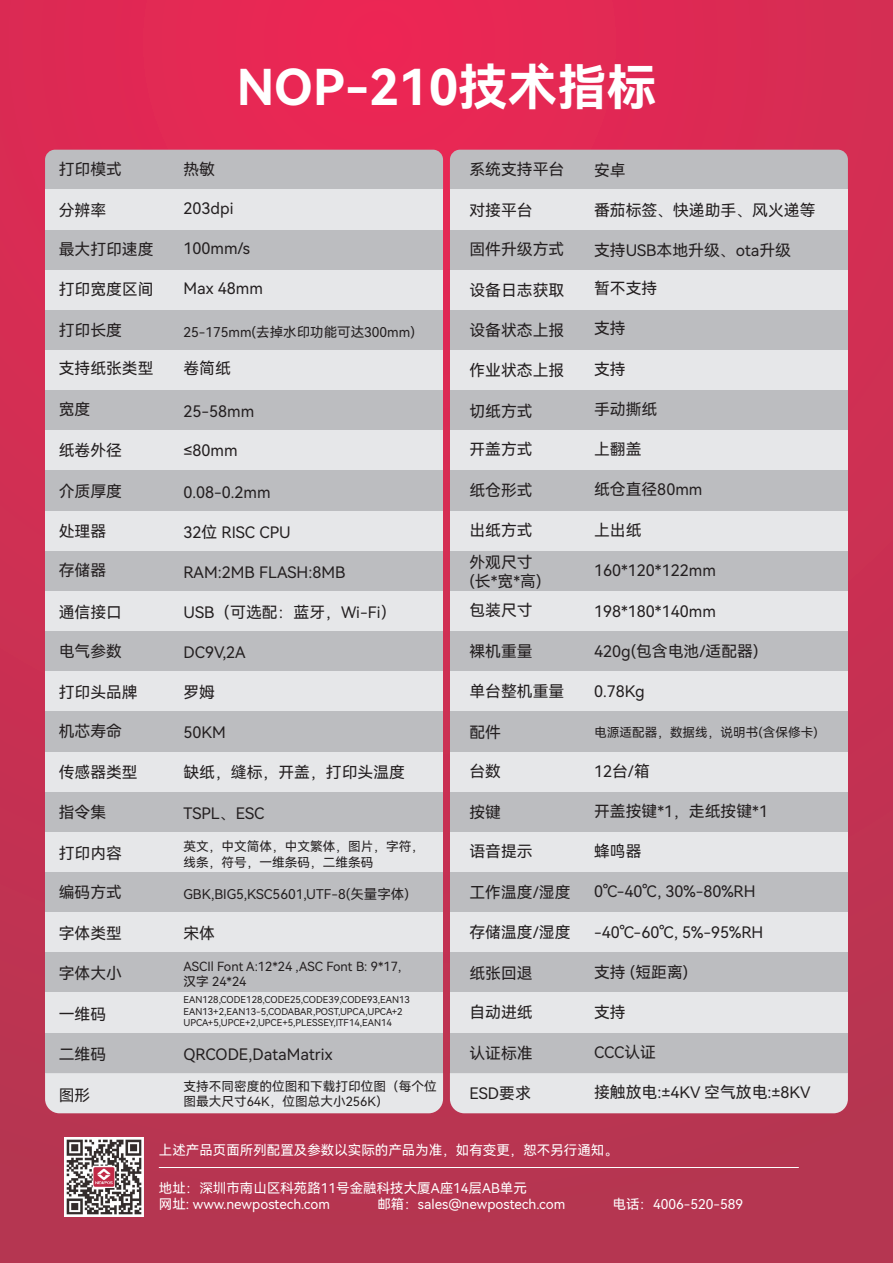
<style>
.page{position:relative;width:893px;height:1263px;background:#fff}
.page>*{position:absolute;margin:0;border:0;box-sizing:border-box;transform-origin:0 0}
.t1{font:49.5px "Harmony OS Sans SC Bold";color:#fff}
.t2{font:15.75px/32.2px "Harmony OS Sans SC";color:#231f20}
.t3{font:13.5px/16.2px "Harmony OS Sans SC";color:#fff}
.t4{font:13.5px "Harmony OS Sans SC";color:#231f20}
.t5{font:12.6px/15.1px "Harmony OS Sans SC";color:#231f20}
.t6{font:9.45px/11.4px "Harmony OS Sans SC";color:#231f20}
</style>
<div class="page">
<div style="left:0;top:0;width:893px;height:1263px;background:linear-gradient(to bottom,#e22954,#b23751)"></div>
<img style="left:65px;top:1138px;width:78px;height:78px">
<hr style="left:159px;top:1167px;width:640px;height:1px;background:#fff">
<div style="left:45px;top:150px;width:398px;height:40px;background:#bcbdc0"></div>
<div style="left:45px;top:190px;width:398px;height:40px;background:#e6e7e9"></div>
<div style="left:45px;top:230px;width:398px;height:40px;background:#bcbdc0"></div>
<div style="left:45px;top:270px;width:398px;height:40px;background:#e6e7e9"></div>
<div style="left:45px;top:310px;width:398px;height:40px;background:#bcbdc0"></div>
<div style="left:45px;top:350px;width:398px;height:41px;background:#e6e7e9"></div>
<div style="left:45px;top:391px;width:398px;height:40px;background:#bcbdc0"></div>
<div style="left:45px;top:431px;width:398px;height:40px;background:#e6e7e9"></div>
<div style="left:45px;top:471px;width:398px;height:40px;background:#bcbdc0"></div>
<div style="left:45px;top:511px;width:398px;height:40px;background:#e6e7e9"></div>
<div style="left:45px;top:551px;width:398px;height:40px;background:#bcbdc0"></div>
<div style="left:45px;top:591px;width:398px;height:40px;background:#e6e7e9"></div>
<div style="left:45px;top:631px;width:398px;height:41px;background:#bcbdc0"></div>
<div style="left:45px;top:672px;width:398px;height:40px;background:#e6e7e9"></div>
<div style="left:45px;top:712px;width:398px;height:40px;background:#bcbdc0"></div>
<div style="left:45px;top:752px;width:398px;height:40px;background:#e6e7e9"></div>
<div style="left:45px;top:792px;width:398px;height:40px;background:#bcbdc0"></div>
<div style="left:45px;top:832px;width:398px;height:40px;background:#e6e7e9"></div>
<div style="left:45px;top:872px;width:398px;height:40px;background:#bcbdc0"></div>
<div style="left:45px;top:912px;width:398px;height:41px;background:#e6e7e9"></div>
<div style="left:45px;top:953px;width:398px;height:40px;background:#bcbdc0"></div>
<div style="left:45px;top:993px;width:398px;height:40px;background:#e6e7e9"></div>
<div style="left:45px;top:1033px;width:398px;height:40px;background:#bcbdc0"></div>
<div style="left:45px;top:1073px;width:398px;height:40px;background:#e6e7e9"></div>
<div style="left:450px;top:150px;width:398px;height:40px;background:#bcbdc0"></div>
<div style="left:450px;top:190px;width:398px;height:40px;background:#e6e7e9"></div>
<div style="left:450px;top:230px;width:398px;height:40px;background:#bcbdc0"></div>
<div style="left:450px;top:270px;width:398px;height:40px;background:#e6e7e9"></div>
<div style="left:450px;top:310px;width:398px;height:40px;background:#bcbdc0"></div>
<div style="left:450px;top:350px;width:398px;height:41px;background:#e6e7e9"></div>
<div style="left:450px;top:391px;width:398px;height:40px;background:#bcbdc0"></div>
<div style="left:450px;top:431px;width:398px;height:40px;background:#e6e7e9"></div>
<div style="left:450px;top:471px;width:398px;height:40px;background:#bcbdc0"></div>
<div style="left:450px;top:511px;width:398px;height:40px;background:#e6e7e9"></div>
<div style="left:450px;top:551px;width:398px;height:40px;background:#bcbdc0"></div>
<div style="left:450px;top:591px;width:398px;height:40px;background:#e6e7e9"></div>
<div style="left:450px;top:631px;width:398px;height:41px;background:#bcbdc0"></div>
<div style="left:450px;top:672px;width:398px;height:40px;background:#e6e7e9"></div>
<div style="left:450px;top:712px;width:398px;height:40px;background:#bcbdc0"></div>
<div style="left:450px;top:752px;width:398px;height:40px;background:#e6e7e9"></div>
<div style="left:450px;top:792px;width:398px;height:40px;background:#bcbdc0"></div>
<div style="left:450px;top:832px;width:398px;height:40px;background:#e6e7e9"></div>
<div style="left:450px;top:872px;width:398px;height:40px;background:#bcbdc0"></div>
<div style="left:450px;top:912px;width:398px;height:41px;background:#e6e7e9"></div>
<div style="left:450px;top:953px;width:398px;height:40px;background:#bcbdc0"></div>
<div style="left:450px;top:993px;width:398px;height:40px;background:#e6e7e9"></div>
<div style="left:450px;top:1033px;width:398px;height:40px;background:#bcbdc0"></div>
<div style="left:450px;top:1073px;width:398px;height:40px;background:#e6e7e9"></div>
<p class="t2" style="left:59px;top:153px;width:65px">打印模式</p>
<p class="t2" style="left:59px;top:193px;width:49px">分辨率</p>
<p class="t2" style="left:59px;top:233px;width:96px">最大打印速度</p>
<p class="t2" style="left:59px;top:273px;width:96px">打印宽度区间</p>
<p class="t2" style="left:59px;top:313px;width:65px">打印长度</p>
<p class="t2" style="left:59px;top:352px;width:96px">支持纸张类型</p>
<p class="t2" style="left:59px;top:393px;width:33px">宽度</p>
<p class="t2" style="left:59px;top:433px;width:65px">纸卷外径</p>
<p class="t2" style="left:59px;top:474px;width:65px">介质厚度</p>
<p class="t2" style="left:59px;top:515px;width:49px">处理器</p>
<p class="t2" style="left:59px;top:553px;width:49px">存储器</p>
<p class="t2" style="left:59px;top:596px;width:65px">通信接口</p>
<p class="t2" style="left:59px;top:635px;width:65px">电气参数</p>
<p class="t2" style="left:59px;top:676px;width:81px">打印头品牌</p>
<p class="t2" style="left:59px;top:715px;width:65px">机芯寿命</p>
<p class="t2" style="left:59px;top:756px;width:81px">传感器类型</p>
<p class="t2" style="left:59px;top:795px;width:49px">指令集</p>
<p class="t2" style="left:59px;top:836px;width:65px">打印内容</p>
<p class="t2" style="left:59px;top:876px;width:65px">编码方式</p>
<p class="t2" style="left:59px;top:917px;width:65px">字体类型</p>
<p class="t2" style="left:59px;top:957px;width:65px">字体大小</p>
<p class="t2" style="left:59px;top:998px;width:49px">一维码</p>
<p class="t2" style="left:59px;top:1037px;width:49px">二维码</p>
<p class="t2" style="left:59px;top:1078px;width:33px">图形</p>
<h1 class="t1" style="left:237px;top:53px;width:421px">NOP-210技术指标</h1>
<p class="t2" style="left:183px;top:153px;width:33px">热敏</p>
<p class="t2" style="left:183px;top:192px;width:52px">203dpi</p>
<p class="t2" style="left:183px;top:232px;width:68px">100mm/s</p>
<p class="t2" style="left:183px;top:272px;width:81px">Max 48mm</p>
<p class="t4" style="left:183px;top:323px;width:233px">25-175mm(去掉水印功能可达300mm)</p>
<p class="t2" style="left:183px;top:352px;width:49px">卷简纸</p>
<p class="t2" style="left:183px;top:395px;width:72px">25-58mm</p>
<p class="t2" style="left:183px;top:433px;width:56px">≤80mm</p>
<p class="t2" style="left:183px;top:475px;width:89px">0.08-0.2mm</p>
<p class="t2" style="left:183px;top:515px;width:109px">32位 RISC CPU</p>
<p class="t2" style="left:183px;top:556px;width:163px">RAM:2MB FLASH:8MB</p>
<p class="t2" style="left:183px;top:596px;width:214px">USB（可选配：蓝牙，Wi-Fi）</p>
<p class="t2" style="left:183px;top:636px;width:64px">DC9V,2A</p>
<p class="t2" style="left:183px;top:675px;width:33px">罗姆</p>
<p class="t2" style="left:183px;top:716px;width:44px">50KM</p>
<p class="t2" style="left:183px;top:756px;width:223px">缺纸，缝标，开盖，打印头温度</p>
<p class="t2" style="left:183px;top:796px;width:83px">TSPL、ESC</p>
<p class="t5" style="left:183px;top:839px;width:242px">英文，中文简体，中文繁体，图片，字符，线条，符号，一维条码，二维条码</p>
<p class="t4" style="left:183px;top:884px;width:227px">GBK,BIG5,KSC5601,UTF-8(矢量字体)</p>
<p class="t2" style="left:183px;top:916px;width:33px">宋体</p>
<p class="t5" style="left:183px;top:958px;width:219px">ASCIl Font A:12*24 ,ASC Font B: 9*17,汉字 24*24</p>
<p class="t6" style="left:183px;top:994px;width:228px">EAN128,CODE128,CODE25,CODE39,CODE93,EAN13<br>EAN13+2,EAN13-5,CODABAR,POST,UPCA,UPCA+2<br>UPCA+5,UPCE+2,UPCE+5,PLESSEY,ITF14,EAN14</p>
<p class="t2" style="left:183px;top:1037px;width:151px">QRCODE,DataMatrix</p>
<p class="t5" style="left:183px;top:1078px;width:255px">支持不同密度的位图和下载打印位图（每个位图最大尺寸64K，位图总大小256K）</p>
<p class="t2" style="left:469px;top:152px;width:96px">系统支持平台</p>
<p class="t2" style="left:469px;top:193px;width:65px">对接平台</p>
<p class="t2" style="left:469px;top:233px;width:96px">固件升级方式</p>
<p class="t2" style="left:469px;top:273px;width:96px">设备日志获取</p>
<p class="t2" style="left:469px;top:314px;width:96px">设备状态上报</p>
<p class="t2" style="left:469px;top:353px;width:96px">作业状态上报</p>
<p class="t2" style="left:469px;top:394px;width:65px">切纸方式</p>
<p class="t2" style="left:469px;top:433px;width:65px">开盖方式</p>
<p class="t2" style="left:469px;top:474px;width:65px">纸仓形式</p>
<p class="t2" style="left:469px;top:514px;width:65px">出纸方式外观尺寸</p>
<p class="t2" style="left:469px;top:567px;width:73px;line-height:29.1px">(长*宽*高)包装尺寸</p>
<p class="t2" style="left:469px;top:635px;width:65px">裸机重量</p>
<p class="t2" style="left:469px;top:674px;width:96px">单台整机重量</p>
<p class="t2" style="left:469px;top:715px;width:33px">配件</p>
<p class="t2" style="left:469px;top:755px;width:33px">台数</p>
<p class="t2" style="left:469px;top:796px;width:33px">按键</p>
<p class="t2" style="left:469px;top:835px;width:65px">语音提示</p>
<p class="t2" style="left:469px;top:876px;width:103px">工作温度/湿度</p>
<p class="t2" style="left:469px;top:915px;width:103px">存储温度/湿度</p>
<p class="t2" style="left:469px;top:956px;width:65px">纸张回退</p>
<p class="t2" style="left:469px;top:995px;width:65px">自动进纸</p>
<p class="t2" style="left:469px;top:1036px;width:65px">认证标准</p>
<p class="t2" style="left:469px;top:1077px;width:63px">ESD要求</p>
<p class="t2" style="left:594px;top:153px;width:33px">安卓</p>
<p class="t2" style="left:594px;top:193px;width:223px">番茄标签、快递助手、风火递等</p>
<p class="t2" style="left:594px;top:234px;width:199px">支持USB本地升级、ota升级</p>
<p class="t2" style="left:594px;top:272px;width:65px">暂不支持</p>
<p class="t2" style="left:594px;top:312px;width:33px">支持</p>
<p class="t2" style="left:594px;top:352px;width:33px">支持</p>
<p class="t2" style="left:594px;top:392px;width:65px">手动撕纸</p>
<p class="t2" style="left:594px;top:433px;width:49px">上翻盖</p>
<p class="t2" style="left:594px;top:473px;width:110px">纸仓直径80mm</p>
<p class="t2" style="left:594px;top:514px;width:49px">上出纸</p>
<p class="t2" style="left:594px;top:554px;width:123px">160*120*122mm</p>
<p class="t2" style="left:594px;top:594px;width:123px">198*180*140mm</p>
<p class="t2" style="left:594px;top:634px;width:166px">420g(包含电池/适配器)</p>
<p class="t2" style="left:594px;top:675px;width:52px">0.78Kg</p>
<p class="t5" style="left:594px;top:724px;width:225px">电源适配器，数据线，说明书(含保修卡)</p>
<p class="t2" style="left:594px;top:755px;width:57px">12台/箱</p>
<p class="t2" style="left:594px;top:794px;width:176px">开盖按键*1，走纸按键*1</p>
<p class="t2" style="left:594px;top:835px;width:49px">蜂鸣器</p>
<p class="t2" style="left:594px;top:875px;width:163px">0℃-40℃, 30%-80%RH</p>
<p class="t2" style="left:594px;top:915px;width:171px">-40℃-60℃, 5%-95%RH</p>
<p class="t2" style="left:594px;top:955px;width:96px">支持 (短距离)</p>
<p class="t2" style="left:594px;top:995px;width:33px">支持</p>
<p class="t2" style="left:594px;top:1035px;width:64px">CCC认证</p>
<p class="t2" style="left:594px;top:1076px;width:218px">接触放电:±4KV 空气放电:±8KV</p>
<p class="t3" style="left:159px;top:1142px;width:461px">上述产品页面所列配置及参数以实际的产品为准，如有变更，恕不另行通知。</p>
<p class="t3" style="left:159px;top:1179px;width:369px">地址：深圳市南山区科苑路11号金融科技大厦A座14层AB单元网址: www.newpostech.com</p>
<p class="t3" style="left:377px;top:1196px;width:189px">邮箱：sales@newpostech.com</p>
<p class="t3" style="left:613px;top:1196px;width:132px">电话：4006-520-589</p>
</div>
